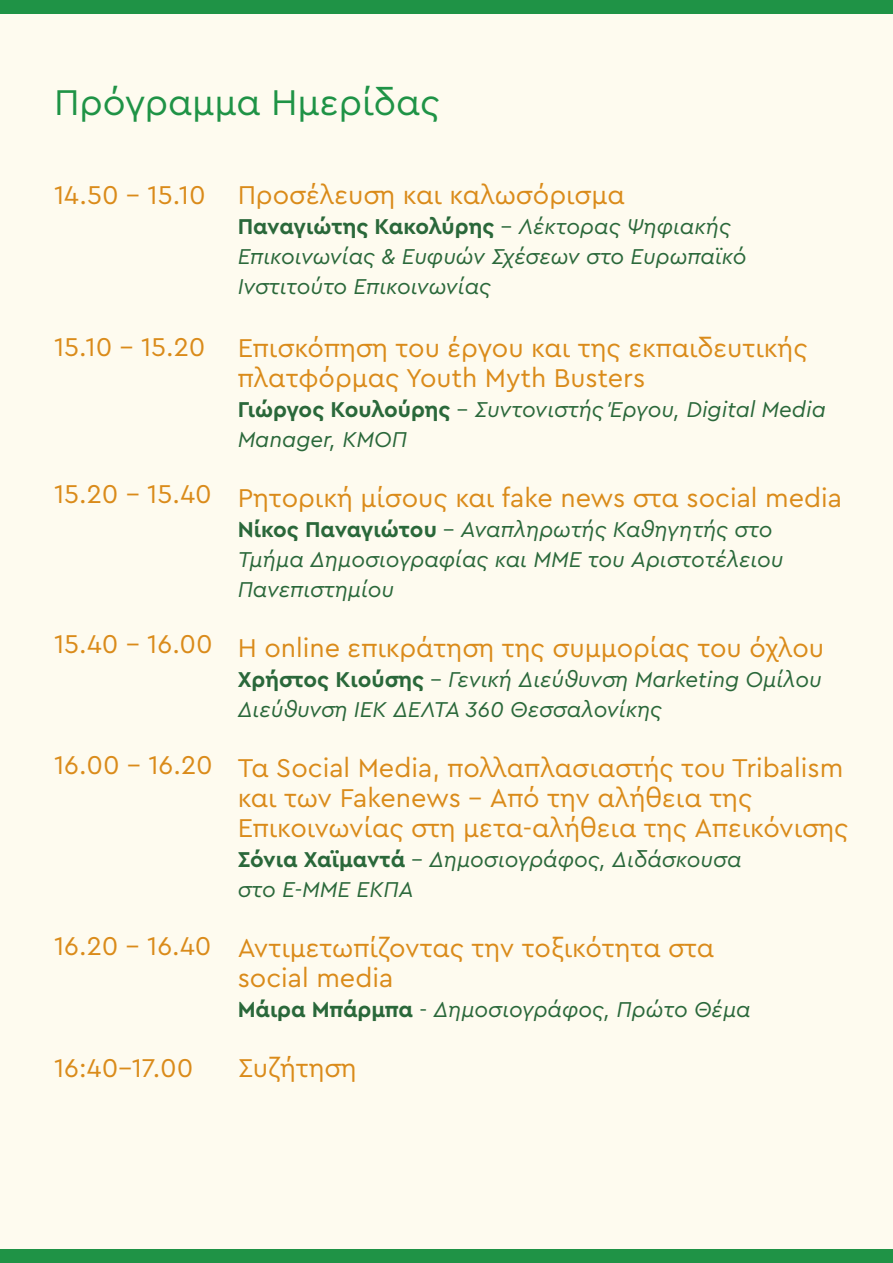
<style>
.page{position:relative;width:893px;height:1263px;background:#fefbef}
.page>*{position:absolute;margin:0;border:0;box-sizing:border-box;transform-origin:0 0}
.t1{font:37.5px "Cera Pro";color:#1f9346}
.t2{font:27px/30px "Cera Pro";color:#da8b1a}
.t3{font:italic 22.5px/30px "Cera Pro";color:#2a683a}
.s1{font-weight:700;font-style:normal}
.s2{font-style:normal}
</style>
<div class="page">
<div style="left:0;top:0;width:893px;height:13px;background:#1f9346"></div>
<div style="left:0;top:1249px;width:893px;height:14px;background:#1f9346"></div>
<h1 class="t1" style="left:54px;top:78px;width:387px">Πρόγραμμα Ημερίδας</h1>
<p class="t2" style="left:54px;top:179px;width:153px">14.50 – 15.10</p>
<p class="t2" style="left:54px;top:331px;width:153px">15.10 – 15.20</p>
<p class="t2" style="left:54px;top:478px;width:159px">15.20 – 15.40</p>
<p class="t2" style="left:54px;top:628px;width:160px">15.40 – 16.00</p>
<p class="t2" style="left:54px;top:749px;width:160px">16.00 – 16.20</p>
<p class="t2" style="left:54px;top:930px;width:159px">16.20 – 16.40</p>
<p class="t2" style="left:54px;top:1052px;width:141px">16:40-17.00</p>
<p class="t2" style="left:238px;top:179px;width:389px">Προσέλευση και καλωσόρισμα</p>
<p class="t3" style="left:238px;top:210px;width:510px"><span class="s1">Παναγιώτης Κακολύρης</span> <span class="s2">-</span> Λέκτορας Ψηφιακής<br>Επικοινωνίας &amp; Ευφυών Σχέσεων στο Ευρωπαϊκό<br>Ινστιτούτο Επικοινωνίας</p>
<p class="t2" style="left:238px;top:332px;width:571px">Eπισκόπηση του έργου και της εκπαιδευτικής πλατφόρμας Youth Myth Busters</p>
<p class="t3" style="left:238px;top:393px;width:590px"><span class="s1">Γιώργος Κουλούρης</span> <span class="s2">–</span> Συντονιστής Έργου, Digital Media<br>Manager, ΚΜΟΠ</p>
<p class="t2" style="left:238px;top:482px;width:606px">Ρητορική μίσους και fake news στα social media</p>
<p class="t3" style="left:238px;top:513px;width:547px"><span class="s1">Νίκος Παναγιώτου</span> <span class="s2">-</span> Αναπληρωτής Καθηγητής στο<br>Τμήμα Δημοσιογραφίας και ΜΜΕ του Αριστοτέλειου<br>Πανεπιστημίου</p>
<p class="t2" style="left:238px;top:632px;width:588px">Η οnline επικράτηση της συμμορίας του όχλου</p>
<p class="t3" style="left:238px;top:663px;width:586px"><span class="s1">Χρήστος Κιούσης</span> <span class="s2">-</span> Γενική Διεύθυνση Marketing Ομίλου<br>Διεύθυνση ΙΕΚ ΔΕΛΤΑ 360 Θεσσαλονίκης</p>
<p class="t2" style="left:238px;top:752px;width:612px">Τα Social Media, πολλαπλασιαστής του Tribalism και των Fakenews – Από την αλήθεια της<br>Επικοινωνίας στη μετα-αλήθεια της Απεικόνισης</p>
<p class="t3" style="left:238px;top:843px;width:506px"><span class="s1">Σόνια Χαϊμαντά</span> <span class="s2">-</span> Δημοσιογράφος, Διδάσκουσα στο Ε-ΜΜΕ ΕΚΠΑ</p>
<p class="t2" style="left:238px;top:932px;width:478px">Αντιμετωπίζοντας την τοξικότητα στα social media</p>
<p class="t3" style="left:238px;top:993px;width:515px"><span class="s1">Μάιρα Μπάρμπα</span> <span class="s2">-</span> Δημοσιογράφος, Πρώτο Θέμα</p>
<p class="t2" style="left:238px;top:1052px;width:120px">Συζήτηση</p>
</div>
